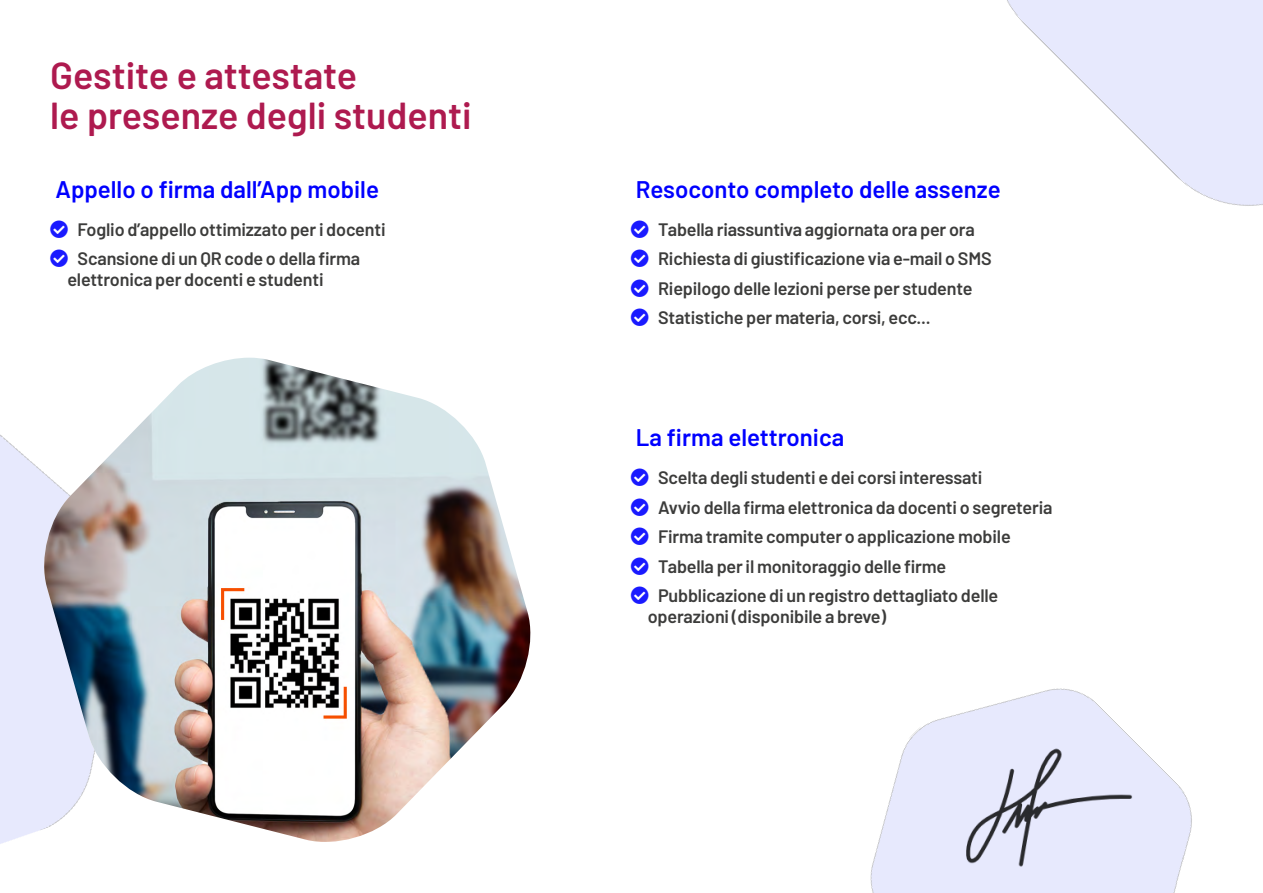
<style>
.page{position:relative;width:1263px;height:893px;background:#fff}
.page>*{position:absolute;margin:0;border:0;box-sizing:border-box;transform-origin:0 0}
.t1{font:600 37.5px/40.5px "Barlow";color:#ae1a4f}
.t2{font:600 24px "Barlow";color:#00f}
.t3{font:600 18px/29.5px "Barlow";letter-spacing:-.01em;color:#3c3c3b}
</style>
<div class="page">
<img style="left:39px;top:358px;width:492px;height:484px">
<img style="left:870px;top:688px;width:322px;height:205px">
<img style="left:1007px;top:0;width:256px;height:206px">
<img style="left:921px;top:733px;width:262px;height:150px">
<h1 class="t1" style="left:50px;top:52px;width:423px">Gestite e attestate<br>le presenze degli studenti</h1>
<h2 class="t2" style="left:55px;top:172px;width:325px">Appello o firma dall’App mobile</h2>
<p class="t3" style="left:78px;top:213px;width:309px">Foglio d’appello ottimizzato per i docenti<br>Scansione di un QR code o della firma</p>
<p class="t3" style="left:67px;top:264px;width:258px">elettronica per docenti e studenti</p>
<h2 class="t2" style="left:636px;top:172px;width:366px">Resoconto completo delle assenze</h2>
<p class="t3" style="left:658px;top:213px;width:335px">Tabella riassuntiva aggiornata ora per ora Richiesta di giustificazione via e-mail o SMS Riepilogo delle lezioni perse per studente Statistiche per materia, corsi, ecc...</p>
<h2 class="t2" style="left:636px;top:420px;width:210px">La firma elettronica</h2>
<p class="t3" style="left:658px;top:462px;width:396px">Scelta degli studenti e dei corsi interessati<br>Avvio della firma elettronica da docenti o segreteria Firma tramite computer o applicazione mobile Tabella per il monitoraggio delle firme Pubblicazione di un registro dettagliato delle</p>
<p class="t3" style="left:648px;top:601px;width:240px">operazioni (disponibile a breve)</p>
</div>
